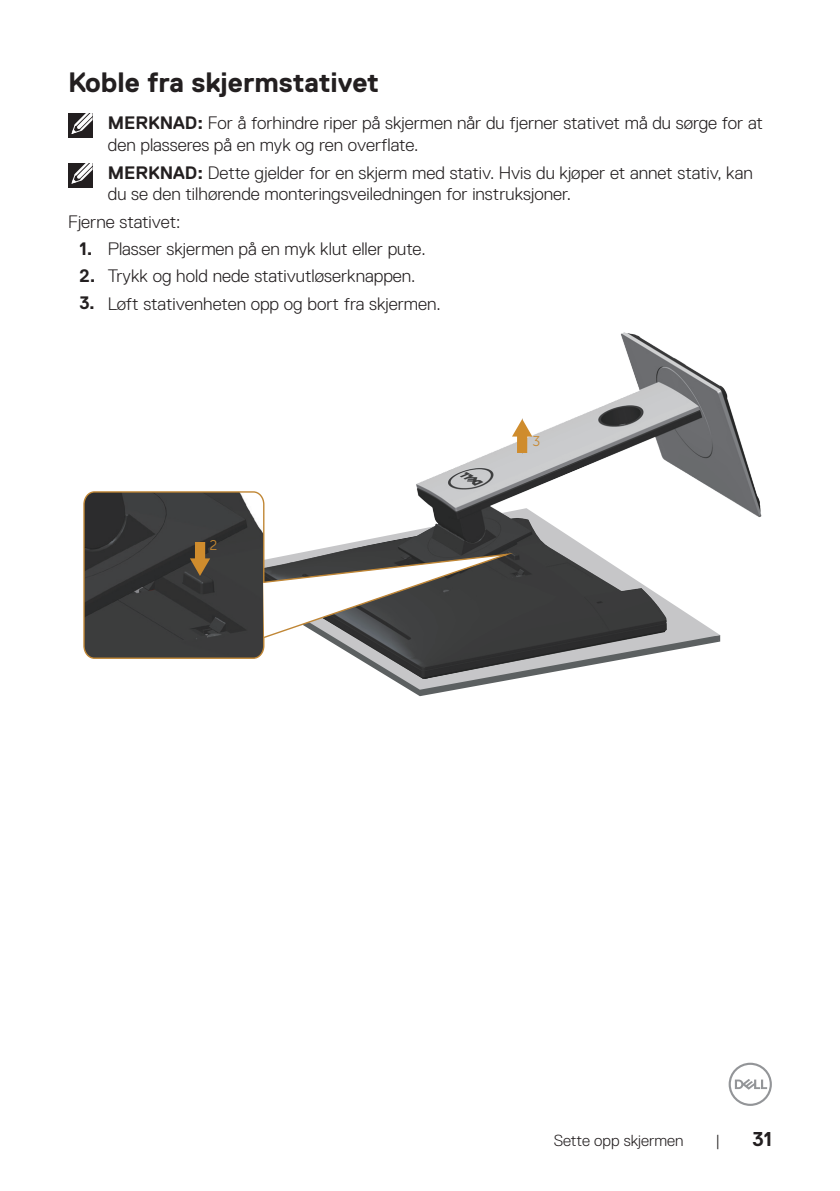
<style>
.page{position:relative;width:840px;height:1191px;background:#fff}
.page>*{position:absolute;margin:0;border:0;box-sizing:border-box;transform-origin:0 0}
.Head_2{font:700 28px "Dell Replica";color:#231f20}
.t1{font:700 20px "Dell Replica";color:#231f20}
.text{font:300 18px/21.6px "Dell Replica";color:#231f20}
.t2{font:300 16px "Dell Replica";color:#231f20}
.t3{font:14px "Museo Sans For Dell 300";color:#c78830}
.s1{font-weight:700}
</style>
<div class="page">
<svg style="left:728px;top:1062px;width:43px;height:44px"></svg>
<div style="left:68px;top:113px;width:24px;height:24px;background:#231f20"></div>
<svg style="left:71px;top:113px;width:22px;height:22px"></svg>
<div style="left:68px;top:163px;width:24px;height:24px;background:#231f20"></div>
<svg style="left:71px;top:163px;width:22px;height:22px"></svg>
<svg style="left:392px;top:679px;width:122px;height:10px"></svg>
<img style="left:359px;top:332px;width:403px;height:347px">
<svg style="left:511px;top:419px;width:21px;height:34px"></svg>
<svg style="left:83px;top:490px;width:436px;height:169px"></svg>
<p class="Head_2" style="left:68px;top:67px;width:312px">Koble fra skjermstativet</p>
<p class="text" style="left:108px;top:112px;width:656px"><span class="s1">MERKNAD:</span> For å forhindre riper på skjermen når du fjerner stativet må du sørge for at den plasseres på en myk og ren overflate.</p>
<p class="text" style="left:108px;top:162px;width:646px"><span class="s1">MERKNAD:</span> Dette gjelder for en skjerm med stativ. Hvis du kjøper et annet stativ, kan du se den tilhørende monteringsveiledningen for instruksjoner.</p>
<p class="text" style="left:68px;top:211px;width:114px">Fjerne stativet:</p>
<p class="text" style="left:79px;top:238px;width:347px"><span class="s1">1.</span> Plasser skjermen på en myk klut eller pute.</p>
<p class="text" style="left:79px;top:265px;width:337px"><span class="s1">2.</span> Trykk og hold nede stativutløserknappen.</p>
<p class="text" style="left:79px;top:293px;width:362px"><span class="s1">3.</span> Løft stativenheten opp og bort fra skjermen.</p>
<p class="t3" style="left:209px;top:538px;width:9px">2</p>
<p class="t3" style="left:532px;top:433px;width:9px">3</p>
<p class="t2" style="left:553px;top:1131px;width:131px">Sette opp skjermen</p>
<p class="t2" style="left:715px;top:1131px;width:6px">|</p>
<p class="t1" style="left:752px;top:1127px;width:21px">31</p>
</div>
